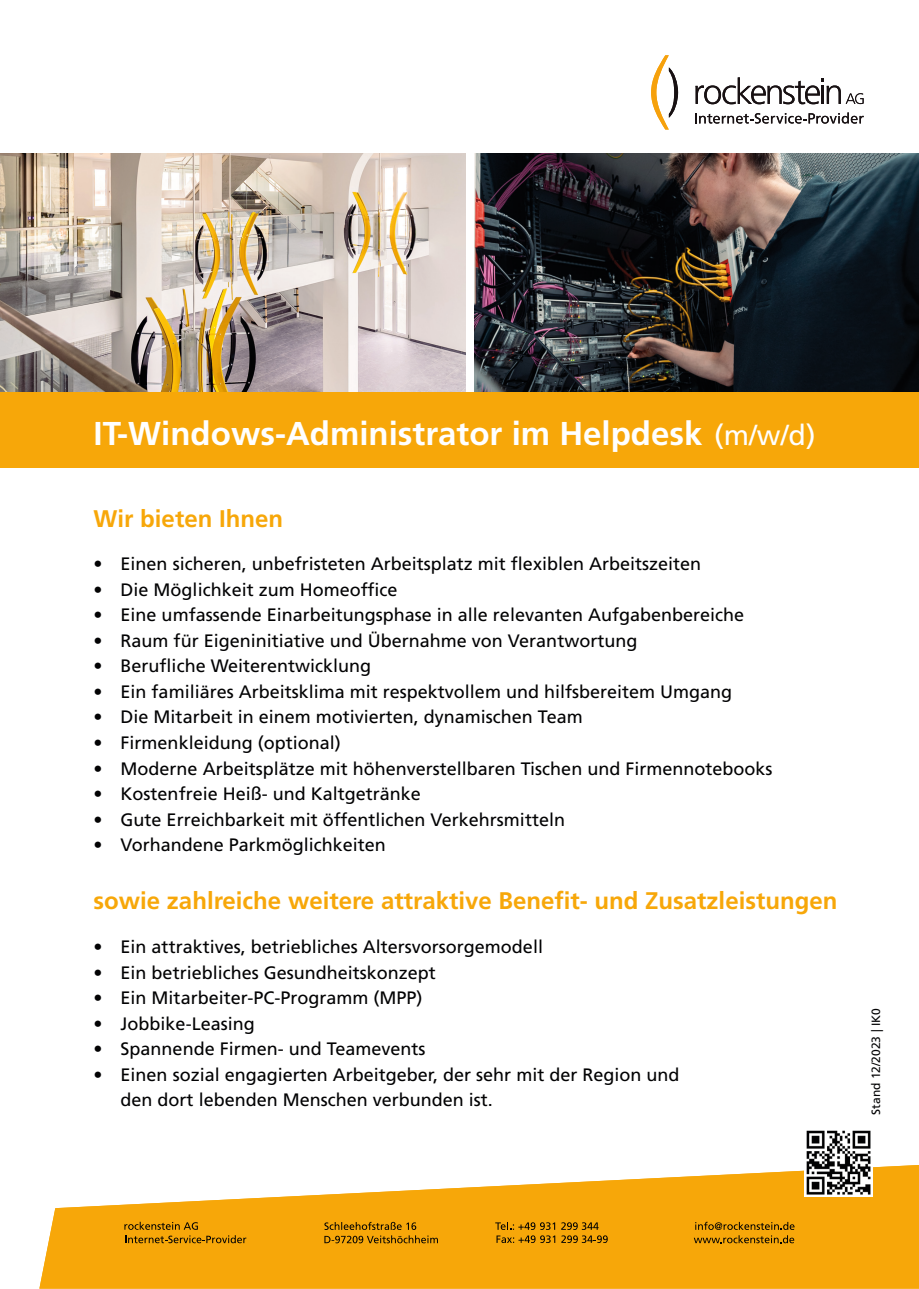
<style>
.page{position:relative;width:919px;height:1289px;background:#fff}
.page>*{position:absolute;margin:0;border:0;box-sizing:border-box;transform-origin:0 0}
.t1{font:700 33px "Frutiger LT Std";color:#fff}
.t2{font:700 24px "Frutiger LT Std";color:#f7a709}
.t3{font:18px/25.5px "Frutiger LT Std";color:#020203}
.t4{font:12px "Frutiger LT Std";color:#020203}
.s1{font-weight:400;font-size:28.5px}
</style>
<div class="page">
<svg style="left:39px;top:1165px;width:879px;height:123px;fill:#f7a709"></svg>
<svg style="left:651px;top:55px;width:27px;height:74px"></svg>
<svg style="left:695px;top:77px;width:168px;height:27px"></svg>
<svg style="left:695px;top:112px;width:168px;height:12px"></svg>
<div style="left:895px;top:1174px;width:23px;height:42px;background:#f7a709"></div>
<img style="left:0;top:154px;width:466px;height:237px">
<img style="left:804px;top:1130px;width:68px;height:66px">
<img style="left:474px;top:154px;width:444px;height:237px">
<div style="left:0;top:391px;width:918px;height:76px;background:#f7a709"></div>
<svg style="left:125px;top:1235px;width:121px;height:8px"></svg>
<svg style="left:651px;top:1220px;width:212px;height:26px;background:#e29908"></svg>
<svg style="left:124px;top:1221px;width:74px;height:8px"></svg>
<svg style="left:496px;top:1235px;width:59px;height:7px"></svg>
<svg style="left:561px;top:1235px;width:46px;height:7px"></svg>
<svg style="left:495px;top:1221px;width:60px;height:8px"></svg>
<svg style="left:561px;top:1222px;width:37px;height:7px"></svg>
<svg style="left:324px;top:1221px;width:92px;height:8px"></svg>
<svg style="left:324px;top:1235px;width:114px;height:8px"></svg>
<h1 class="t1" style="left:94px;top:414px;width:723px">IT-Windows-Administrator im Helpdesk <span class="s1">(m/w/d)</span></h1>
<h2 class="t2" style="left:94px;top:504px;width:191px">Wir bieten Ihnen</h2>
<p class="t3" style="left:94px;top:551px;width:609px">• Einen sicheren, unbefristeten Arbeitsplatz mit flexiblen Arbeitszeiten</p>
<p class="t3" style="left:94px;top:577px;width:305px">• Die Möglichkeit zum Homeoffice</p>
<p class="t3" style="left:94px;top:602px;width:652px">• Eine umfassende Einarbeitungsphase in alle relevanten Aufgabenbereiche</p>
<p class="t3" style="left:94px;top:628px;width:545px">• Raum für Eigeninitiative und Übernahme von Verantwortung</p>
<p class="t3" style="left:94px;top:653px;width:279px">• Berufliche Weiterentwicklung</p>
<p class="t3" style="left:94px;top:679px;width:640px">• Ein familiäres Arbeitsklima mit respektvollem und hilfsbereitem Umgang</p>
<p class="t3" style="left:94px;top:704px;width:490px">• Die Mitarbeit in einem motivierten, dynamischen Team</p>
<p class="t3" style="left:94px;top:730px;width:249px">• Firmenkleidung (optional)</p>
<p class="t3" style="left:94px;top:755px;width:680px">• Moderne Arbeitsplätze mit höhenverstellbaren Tischen und Firmennotebooks</p>
<p class="t3" style="left:94px;top:781px;width:329px">• Kostenfreie Heiß- und Kaltgetränke</p>
<p class="t3" style="left:94px;top:806px;width:473px">• Gute Erreichbarkeit mit öffentlichen Verkehrsmitteln</p>
<p class="t3" style="left:94px;top:832px;width:294px">• Vorhandene Parkmöglichkeiten</p>
<h2 class="t2" style="left:94px;top:887px;width:745px">sowie zahlreiche weitere attraktive Benefit- und Zusatzleistungen</h2>
<p class="t3" style="left:94px;top:934px;width:451px">• Ein attraktives, betriebliches Altersvorsorgemodell</p>
<p class="t3" style="left:94px;top:959px;width:344px">• Ein betriebliches Gesundheitskonzept</p>
<p class="t3" style="left:94px;top:985px;width:330px">• Ein Mitarbeiter-PC-Programm (MPP)</p>
<p class="t3" style="left:94px;top:1010px;width:163px">• Jobbike-Leasing</p>
<p class="t3" style="left:94px;top:1036px;width:333px">• Spannende Firmen- und Teamevents</p>
<p class="t3" style="left:121px;top:1061px;width:560px;text-indent:-27px">• Einen sozial engagierten Arbeitgeber, der sehr mit der Region und den dort lebenden Menschen verbunden ist.</p>
<p class="t4" style="left:868px;top:1114px;width:108px;rotate:-90deg">Stand 12/2023 | IK0</p>
</div>
